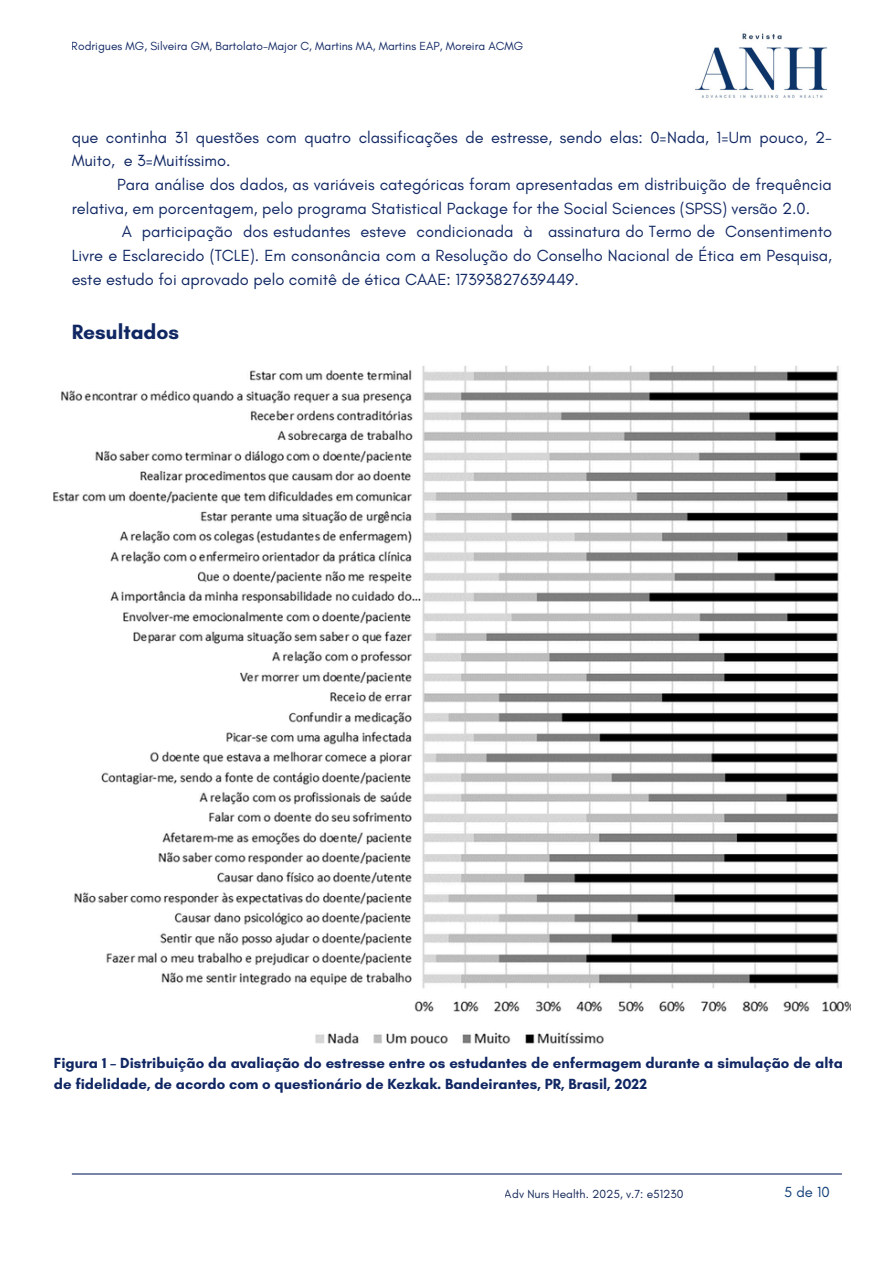
<style>
.page{position:relative;width:894px;height:1264px;background:#fff}
.page>*{position:absolute;margin:0;border:0;box-sizing:border-box;transform-origin:0 0}
.t1{font:700 21px "Glacial Indifference";color:#102763}
.t2{font:16.5px/23.7px "Glacial Indifference";color:#102763}
.t3{font:700 15px/21.5px "Glacial Indifference";color:#102763}
.t4{font:14.85px "Glacial Indifference";color:#123e77}
.t5{font:12px "Glacial Indifference";color:#102763}
.t6{font:12px "Glacial Indifference";color:#112555}
</style>
<div class="page">
<img style="left:695px;top:33px;width:132px;height:65px">
<img style="left:54px;top:366px;width:796px;height:677px">
<hr style="left:72px;top:1173px;width:769px;height:1px;background:#102763">
<p class="t5" style="left:72px;top:38px;width:453px">Rodrigues MG, Silveira GM, Bartolato-Major C, Martins MA, Martins EAP, Moreira ACMG</p>
<p class="t2" style="left:72px;top:125px;width:761px">que continha 31 questões com quatro classificações de estresse, sendo elas: 0=Nada, 1=Um pouco, 2-<br>Muito, e 3=Muitíssimo.</p>
<p class="t2" style="left:72px;top:172px;width:761px;text-indent:45px">Para análise dos dados, as variáveis categóricas foram apresentadas em distribuição de frequência relativa, em porcentagem, pelo programa Statistical Package for the Social Sciences (SPSS) versão 2.0.</p>
<p class="t2" style="left:72px;top:220px;width:761px;text-align:justify;text-indent:50px">A participação dos estudantes esteve condicionada à assinatura do Termo de Consentimento Livre e Esclarecido (TCLE). Em consonância com a Resolução do Conselho Nacional de Ética em Pesquisa, este estudo foi aprovado pelo comitê de ética CAAE: 17393827639449.</p>
<p class="t1" style="left:72px;top:319px;width:109px">Resultados</p>
<p class="t3" style="left:54px;top:1051px;width:790px">Figura 1 – Distribuição da avaliação do estresse entre os estudantes de enfermagem durante a simulação de alta de fidelidade, de acordo com o questionário de Kezkak. Bandeirantes, PR, Brasil, 2022</p>
<p class="t6" style="left:505px;top:1186px;width:180px">Adv Nurs Health. 2025, v.7: e51230</p>
<p class="t4" style="left:784px;top:1182px;width:47px">5 de 10</p>
</div>
